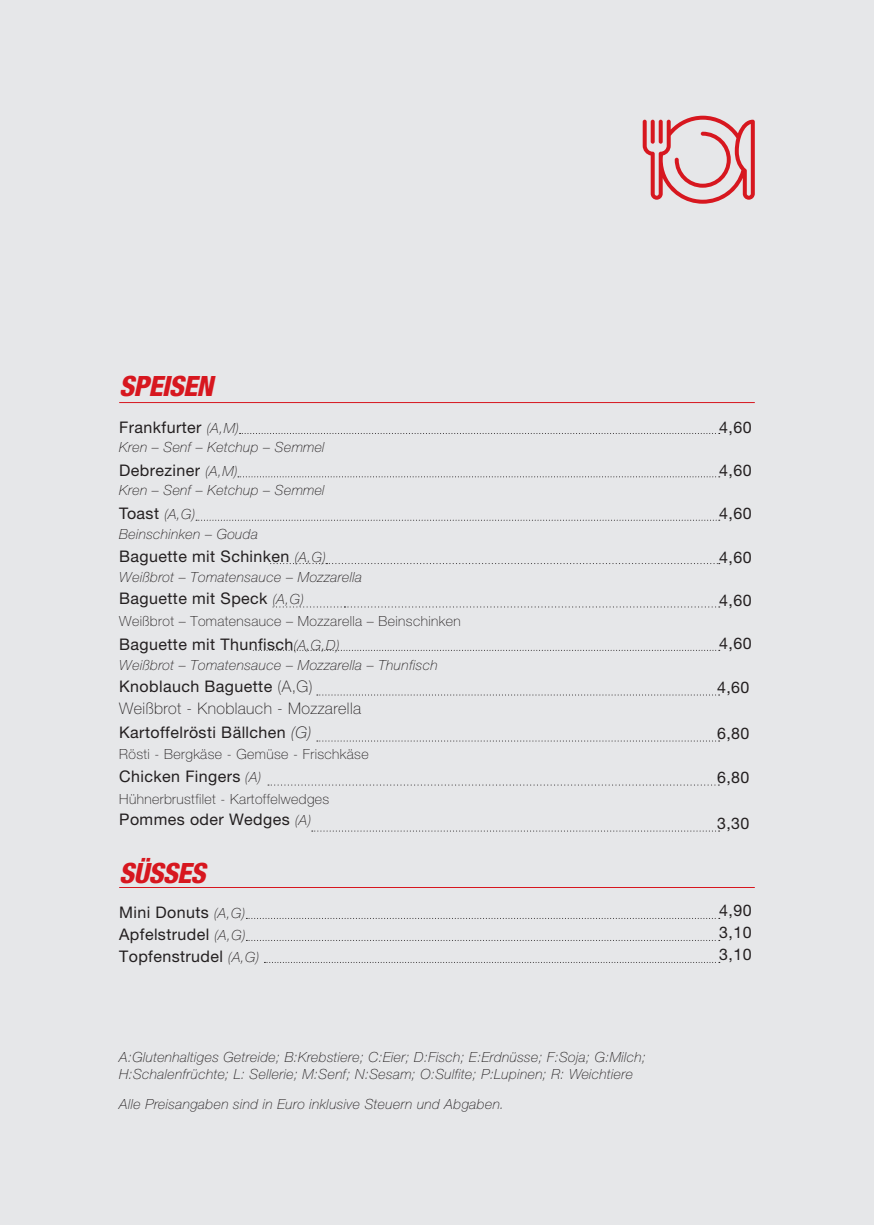
<style>
.page{position:relative;width:874px;height:1225px;background:#fff}
.page>*{position:absolute;margin:0;border:0;box-sizing:border-box;transform-origin:0 0}
.t1{font:italic 800 condensed 28px "Helvetica Neue LT Pro";letter-spacing:-.025em;color:#d7171f}
.t2{font:16px/22px "Helvetica Neue LT Pro";letter-spacing:.025em;color:#231f20}
.t3{font:italic 100 14px/16.8px "Helvetica Neue LT Pro";letter-spacing:.025em;color:#231f20}
.t4{font:100 14px "Helvetica Neue LT Pro";letter-spacing:.03em;color:#231f20}
.s1{font-weight:100;font-style:italic;font-size:14px}
.s2{font-weight:100}
.s3{font-weight:100;font-style:italic}
</style>
<div class="page">
<div style="left:0;top:0;width:873px;height:1225px;background:#e6e7e9"></div>
<svg style="left:642px;top:116px;width:112px;height:88px"></svg>
<hr style="left:119px;top:402px;width:635px;height:1px;background:#d7171f">
<svg style="left:239px;top:433px;width:480px;height:1px"></svg>
<svg style="left:238px;top:476px;width:481px;height:1px"></svg>
<svg style="left:196px;top:520px;width:523px;height:1px"></svg>
<svg style="left:270px;top:563px;width:449px;height:1px"></svg>
<svg style="left:273px;top:606px;width:446px;height:1px"></svg>
<svg style="left:253px;top:650px;width:466px;height:1px"></svg>
<hr style="left:119px;top:887px;width:635px;height:1px;background:#d7171f">
<svg style="left:246px;top:918px;width:473px;height:1px"></svg>
<svg style="left:246px;top:940px;width:473px;height:1px"></svg>
<svg style="left:317px;top:740px;width:402px;height:1px"></svg>
<svg style="left:268px;top:784px;width:451px;height:1px"></svg>
<svg style="left:311px;top:830px;width:408px;height:1px"></svg>
<svg style="left:264px;top:962px;width:455px;height:1px"></svg>
<svg style="left:317px;top:694px;width:402px;height:1px"></svg>
<h1 class="t1" style="left:119px;top:369px;width:95px">SPEISEN</h1>
<p class="t2" style="left:119px;top:415px;width:121px">Frankfurter <span class="s1">(A,M)</span></p>
<p class="t3" style="left:119px;top:438px;width:207px">Kren – Senf – Ketchup – Semmel</p>
<p class="t2" style="left:119px;top:459px;width:120px">Debreziner <span class="s1">(A,M)</span></p>
<p class="t3" style="left:119px;top:481px;width:207px">Kren – Senf – Ketchup – Semmel</p>
<p class="t2" style="left:119px;top:502px;width:78px">Toast <span class="s1">(A,G)</span></p>
<p class="t3" style="left:119px;top:525px;width:140px">Beinschinken – Gouda</p>
<p class="t2" style="left:119px;top:544px;width:208px">Baguette mit Schinken <span class="s1">(A,G)</span></p>
<p class="t3" style="left:119px;top:568px;width:244px">Weißbrot – Tomatensauce – Mozzarella</p>
<p class="t2" style="left:119px;top:587px;width:186px">Baguette mit Speck <span class="s1">(A,G)</span></p>
<p class="t4" style="left:119px;top:612px;width:343px">Weißbrot – Tomatensauce – Mozzarella – Beinschinken</p>
<p class="t2" style="left:119px;top:632px;width:221px">Baguette mit Thunfisch<span class="s1">(A,G,D)</span></p>
<p class="t3" style="left:119px;top:656px;width:320px">Weißbrot – Tomatensauce – Mozzarella – Thunfisch</p>
<p class="t2" style="left:119px;top:674px;width:243px;line-height:23px">Knoblauch Baguette <span class="s2">(A,G)<br>Weißbrot - Knoblauch - Mozzarella<br></span>Kartoffelrösti Bällchen <span class="s3">(G)</span></p>
<p class="t4" style="left:119px;top:746px;width:251px">Rösti - Bergkäse - Gemüse - Frischkäse</p>
<p class="t2" style="left:119px;top:765px;width:143px">Chicken Fingers <span class="s1">(A)</span></p>
<p class="t4" style="left:119px;top:790px;width:211px">Hühnerbrustfilet - Kartoffelwedges</p>
<p class="t2" style="left:119px;top:808px;width:193px">Pommes oder Wedges <span class="s1">(A)</span></p>
<h1 class="t1" style="left:119px;top:855px;width:88px">SÜSSES</h1>
<p class="t2" style="left:119px;top:900px;width:141px">Mini Donuts <span class="s1">(A,G)<br></span>Apfelstrudel <span class="s1">(A,G)<br></span>Topfenstrudel <span class="s1">(A,G)</span></p>
<p class="t3" style="left:119px;top:1048px;width:528px">A:Glutenhaltiges Getreide; B:Krebstiere; C:Eier; D:Fisch; E:Erdnüsse; F:Soja; G:Milch;<br>H:Schalenfrüchte; L: Sellerie; M:Senf; N:Sesam; O:Sulfite; P:Lupinen; R: Weichtiere</p>
<p class="t3" style="left:119px;top:1095px;width:386px">Alle Preisangaben sind in Euro inklusive Steuern und Abgaben.</p>
<p class="t2" style="left:718px;top:415px;width:34px">4,60</p>
<p class="t2" style="left:718px;top:459px;width:34px">4,60</p>
<p class="t2" style="left:718px;top:502px;width:34px">4,60</p>
<p class="t2" style="left:718px;top:545px;width:34px">4,60</p>
<p class="t2" style="left:718px;top:589px;width:34px">4,60</p>
<p class="t2" style="left:718px;top:632px;width:34px">4,60</p>
<p class="t2" style="left:716px;top:676px;width:34px">4,60</p>
<p class="t2" style="left:716px;top:722px;width:34px">6,80</p>
<p class="t2" style="left:716px;top:766px;width:34px">6,80</p>
<p class="t2" style="left:716px;top:812px;width:34px">3,30</p>
<p class="t2" style="left:718px;top:899px;width:34px">4,90<br>3,10</p>
<p class="t2" style="left:718px;top:943px;width:34px">3,10</p>
</div>
